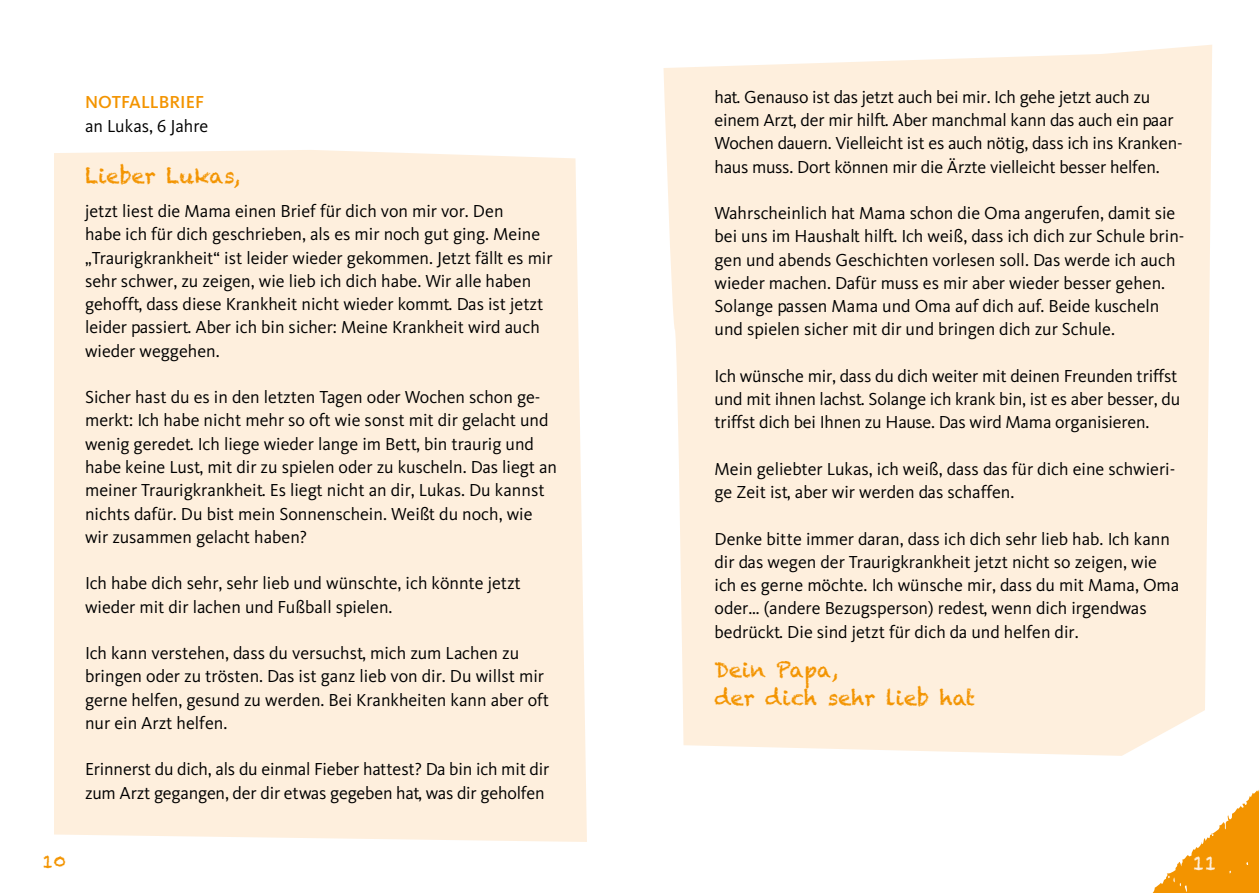
<style>
.page{position:relative;width:1259px;height:893px;background:#fff}
.page>*{position:absolute;margin:0;border:0;box-sizing:border-box;transform-origin:0 0}
.t1{font:21px/28.5px "Chalkduster";color:#f39400}
.t2{font:19.5px "Chalkduster";color:#feefdd}
.t3{font:18px/23.2px "Kievit";color:#000}
.t4{font:500 18px "Kievit";color:#f39400}
.t5{font:18px "Chalkduster";color:#f39400}
</style>
<div class="page">
<svg style="left:1152px;top:790px;width:107px;height:103px"></svg>
<div style="left:663px;top:45px;width:549px;height:711px;background:#feefdd"></div>
<div style="left:54px;top:150px;width:533px;height:692px;background:#feefdd"></div>
<p class="t4" style="left:85px;top:92px;width:120px">NOTFALLBRIEF</p>
<p class="t3" style="left:85px;top:114px;width:125px">an Lukas, 6 Jahre</p>
<p class="t1" style="left:85px;top:162px;width:157px">Lieber Lukas,</p>
<p class="t3" style="left:85px;top:200px;width:469px">jetzt liest die Mama einen Brief für dich von mir vor. Den<br>habe ich für dich geschrieben, als es mir noch gut ging. Meine „Traurigkrankheit“ ist leider wieder gekommen. Jetzt fällt es mir sehr schwer, zu zeigen, wie lieb ich dich habe. Wir alle haben gehofft, dass diese Krankheit nicht wieder kommt. Das ist jetzt leider passiert. Aber ich bin sicher: Meine Krankheit wird auch wieder weggehen.</p>
<p class="t3" style="left:85px;top:386px;width:473px">Sicher hast du es in den letzten Tagen oder Wochen schon ge&shy;merkt: Ich habe nicht mehr so oft wie sonst mit dir gelacht und wenig geredet. Ich liege wieder lange im Bett, bin traurig und habe keine Lust, mit dir zu spielen oder zu kuscheln. Das liegt an meiner Traurigkrankheit. Es liegt nicht an dir, Lukas. Du kannst nichts dafür. Du bist mein Sonnenschein. Weißt du noch, wie wir zusammen gelacht haben?</p>
<p class="t3" style="left:85px;top:572px;width:437px">Ich habe dich sehr, sehr lieb und wünschte, ich könnte jetzt wieder mit dir lachen und Fußball spielen.</p>
<p class="t3" style="left:85px;top:642px;width:465px">Ich kann verstehen, dass du versuchst, mich zum Lachen zu bringen oder zu trösten. Das ist ganz lieb von dir. Du willst mir gerne helfen, gesund zu werden. Bei Krankheiten kann aber oft nur ein Arzt helfen.</p>
<p class="t3" style="left:85px;top:758px;width:466px">Erinnerst du dich, als du einmal Fieber hattest? Da bin ich mit dir zum Arzt gegangen, der dir etwas gegeben hat, was dir geholfen</p>
<p class="t3" style="left:714px;top:85px;width:470px">hat. Genauso ist das jetzt auch bei mir. Ich gehe jetzt auch zu einem Arzt, der mir hilft. Aber manchmal kann das auch ein paar Wochen dauern. Vielleicht ist es auch nötig, dass ich ins Kranken&shy;haus muss. Dort können mir die Ärzte vielleicht besser helfen.</p>
<p class="t3" style="left:714px;top:202px;width:471px">Wahrscheinlich hat Mama schon die Oma angerufen, damit sie bei uns im Haushalt hilft. Ich weiß, dass ich dich zur Schule brin&shy;gen und abends Geschichten vorlesen soll. Das werde ich auch wieder machen. Dafür muss es mir aber wieder besser gehen.<br>Solange passen Mama und Oma auf dich auf. Beide kuscheln und spielen sicher mit dir und bringen dich zur Schule.</p>
<p class="t3" style="left:714px;top:364px;width:467px">Ich wünsche mir, dass du dich weiter mit deinen Freunden triffst und mit ihnen lachst. Solange ich krank bin, ist es aber besser, du triffst dich bei Ihnen zu Hause. Das wird Mama organisieren.</p>
<p class="t3" style="left:714px;top:457px;width:462px">Mein geliebter Lukas, ich weiß, dass das für dich eine schwieri&shy;ge Zeit ist, aber wir werden das schaffen.</p>
<p class="t3" style="left:714px;top:527px;width:466px">Denke bitte immer daran, dass ich dich sehr lieb hab. Ich kann dir das wegen der Traurigkrankheit jetzt nicht so zeigen, wie ich es gerne möchte. Ich wünsche mir, dass du mit Mama, Oma oder… (andere Bezugsperson) redest, wenn dich irgendwas bedrückt. Die sind jetzt für dich da und helfen dir.</p>
<p class="t1" style="left:714px;top:655px;width:262px">Dein Papa,<br>der dich sehr lieb hat</p>
<p class="t5" style="left:43px;top:851px;width:25px">10</p>
<p class="t2" style="left:1192px;top:851px;width:25px">11</p>
</div>
